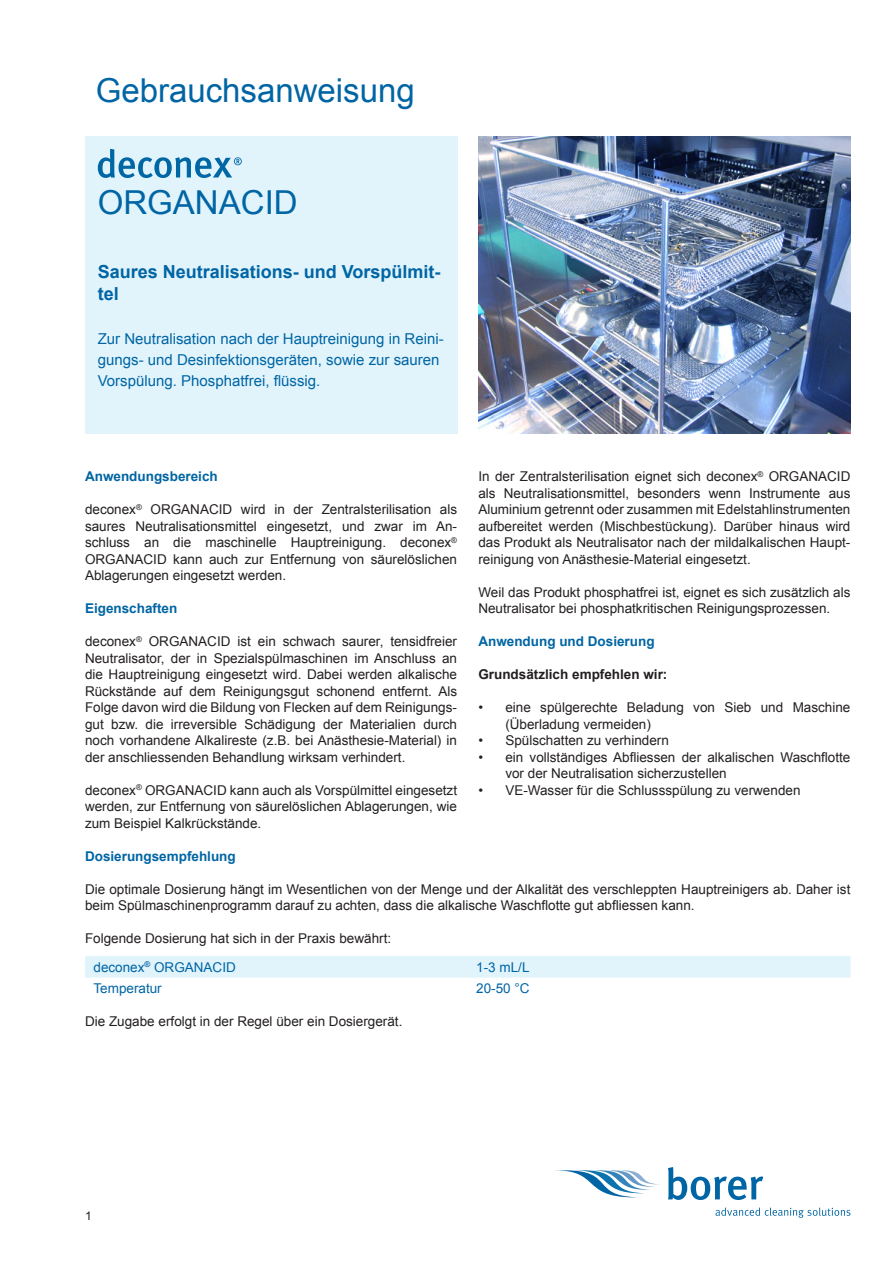
<style>
.page{position:relative;width:893px;height:1263px;background:#fff}
.page>*{position:absolute;margin:0;border:0;box-sizing:border-box;transform-origin:0 0}
.Untertitel{font:33px "Arial";color:#0065a4}
.ProdBez_1_Seite{font:33px "Arial";color:#0065a4}
.Titel{font:700 18px/21.6px "Arial";color:#0065a4}
.Untertitel-2{font:15px/21px "Arial";color:#0065a4}
.Text{font:13.5px/16.5px "Arial";color:#231f20;text-align:justify}
.Kapitel-Überschrift{font:700 13.5px "Arial";color:#0065a4}
.Tabelleninhalt{font:13.5px "Arial";color:#0065a4}
.Kapitel-Überschrift-2{font:700 13.5px "Arial";color:#231f20}
.t1{font:12px "Arial";color:#231f20}
</style>
<div class="page">
<div style="left:85px;top:136px;width:372px;height:298px;background:#e1f4fc"></div>
<svg style="left:98px;top:149px;width:144px;height:29px"></svg>
<svg style="left:555px;top:1170px;width:105px;height:27px"></svg>
<svg style="left:668px;top:1167px;width:95px;height:33px"></svg>
<svg style="left:715px;top:1207px;width:135px;height:11px"></svg>
<img style="left:478px;top:136px;width:372px;height:298px">
<div style="left:85px;top:956px;width:765px;height:22px;background:#e1f4fc"></div>
<p class="Untertitel" style="left:96px;top:67px;width:321px">Gebrauchsanweisung</p>
<p class="ProdBez_1_Seite" style="left:98px;top:180px;width:201px">ORGANACID</p>
<p class="Titel" style="left:98px;top:262px;width:344px">Saures Neutralisations- und Vorspülmit&shy;tel</p>
<p class="Untertitel-2" style="left:98px;top:328px;width:348px">Zur Neutralisation nach der Hauptreinigung in Reini&shy;gungs- und Desinfektionsgeräten, sowie zur sauren<br>Vorspülung. Phosphatfrei, flüssig.</p>
<p class="Kapitel-Überschrift" style="left:85px;top:467px;width:134px">Anwendungsbereich</p>
<p class="Text" style="left:85px;top:501px;width:374px">deconex<sup>®</sup> ORGANACID wird in der Zentralsterilisation als saures Neutralisationsmittel eingesetzt, und zwar im An&shy;schluss an die maschinelle Hauptreinigung. deconex<sup>® </sup>ORGANACID kann auch zur Entfernung von säurelöslichen Ablagerungen eingesetzt werden.</p>
<p class="Kapitel-Überschrift" style="left:85px;top:599px;width:94px">Eigenschaften</p>
<p class="Text" style="left:85px;top:633px;width:374px">deconex<sup>®</sup> ORGANACID ist ein schwach saurer, tensidfreier Neutralisator, der in Spezialspülmaschinen im Anschluss an die Hauptreinigung eingesetzt wird. Dabei werden alkalische Rückstände auf dem Reinigungsgut schonend entfernt. Als Folge davon wird die Bildung von Flecken auf dem Reinigungs&shy;gut bzw. die irreversible Schädigung der Materialien durch noch vorhandene Alkalireste (z.B. bei Anästhesie-Material) in der anschliessenden Behandlung wirksam verhindert.</p>
<p class="Text" style="left:85px;top:781px;width:374px">deconex<sup>®</sup> ORGANACID kann auch als Vorspülmittel eingesetzt werden, zur Entfernung von säurelöslichen Ablagerungen, wie zum Beispiel Kalkrückstände.</p>
<p class="Text" style="left:478px;top:468px;width:374px">In der Zentralsterilisation eignet sich deconex<sup>®</sup> ORGANACID als Neutralisationsmittel, besonders wenn Instrumente aus Aluminium getrennt oder zusammen mit Edelstahlinstrumenten aufbereitet werden (Mischbestückung). Darüber hinaus wird das Produkt als Neutralisator nach der mildalkalischen Haupt&shy;reinigung von Anästhesie-Material eingesetzt.</p>
<p class="Text" style="left:478px;top:583px;width:374px">Weil das Produkt phosphatfrei ist, eignet es sich zusätzlich als<br>Neutralisator bei phosphatkritischen Reinigungsprozessen.</p>
<p class="Kapitel-Überschrift" style="left:478px;top:632px;width:178px">Anwendung und Dosierung</p>
<p class="Kapitel-Überschrift-2" style="left:478px;top:665px;width:191px">Grundsätzlich empfehlen wir:</p>
<p class="Text" style="left:505px;top:699px;width:347px;text-indent:-27px">• eine spülgerechte Beladung von Sieb und Maschine (Überladung vermeiden)</p>
<p class="Text" style="left:478px;top:732px;width:192px">• Spülschatten zu verhindern</p>
<p class="Text" style="left:505px;top:748px;width:347px;text-indent:-27px">• ein vollständiges Abfliessen der alkalischen Waschflotte vor der Neutralisation sicherzustellen</p>
<p class="Text" style="left:478px;top:781px;width:324px">• VE-Wasser für die Schlussspülung zu verwenden</p>
<p class="Kapitel-Überschrift" style="left:85px;top:846px;width:152px">Dosierungsempfehlung</p>
<p class="Text" style="left:85px;top:880px;width:767px">Die optimale Dosierung hängt im Wesentlichen von der Menge und der Alkalität des verschleppten Hauptreinigers ab. Daher ist beim Spülmaschinenprogramm darauf zu achten, dass die alkalische Waschflotte gut abfliessen kann.</p>
<p class="Text" style="left:85px;top:930px;width:308px">Folgende Dosierung hat sich in der Praxis bewährt:</p>
<p class="Tabelleninhalt" style="left:94px;top:958px;width:144px">deconex<sup>®</sup> ORGANACID</p>
<p class="Tabelleninhalt" style="left:476px;top:958px;width:55px">1-3 mL/L</p>
<p class="Tabelleninhalt" style="left:94px;top:979px;width:70px">Temperatur</p>
<p class="Tabelleninhalt" style="left:476px;top:979px;width:55px">20-50 °C</p>
<p class="Text" style="left:85px;top:1012px;width:319px">Die Zugabe erfolgt in der Regel über ein Dosiergerät.</p>
<p class="t1" style="left:85px;top:1208px;width:8px">1</p>
</div>
